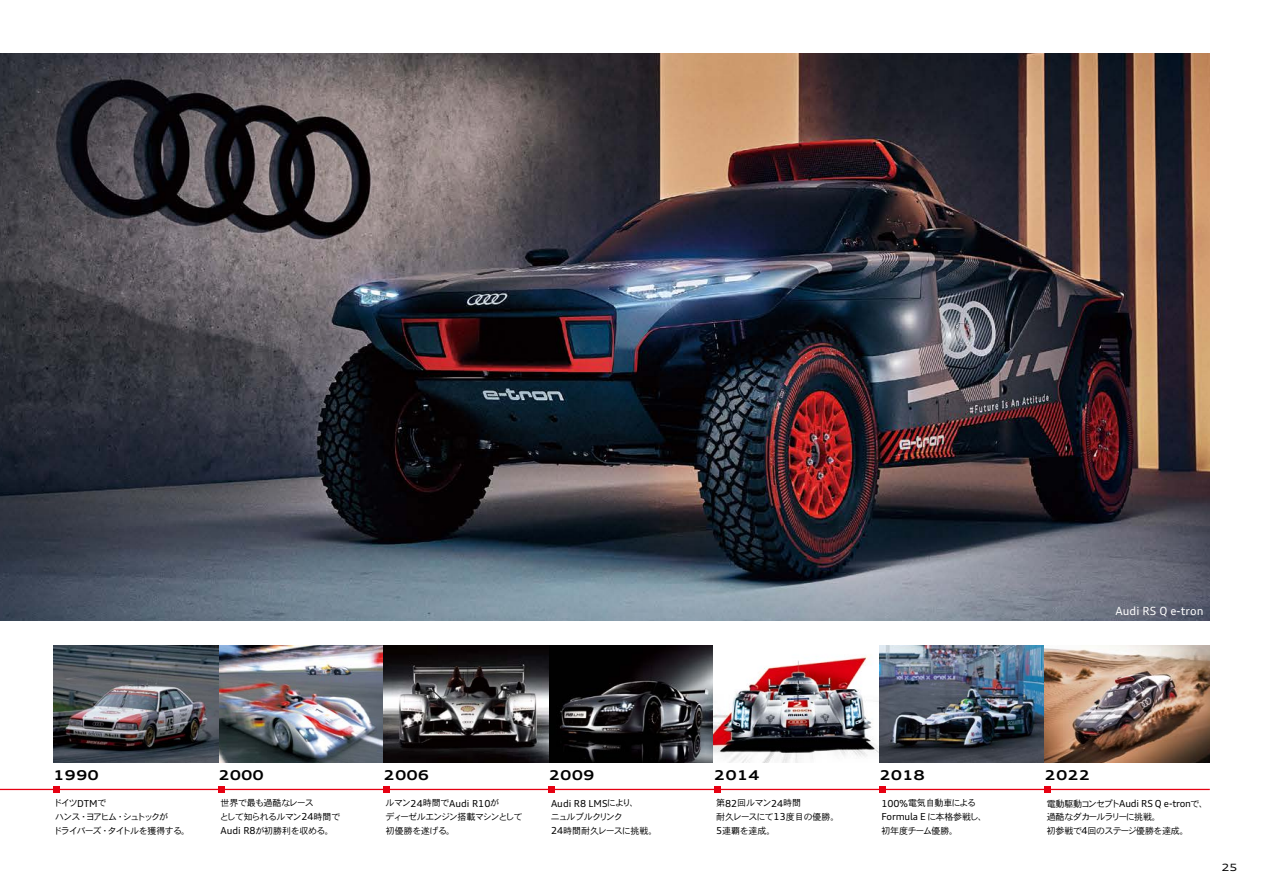
<style>
.page{position:relative;width:1263px;height:893px;background:#fff}
.page>*{position:absolute;margin:0;border:0;box-sizing:border-box;transform-origin:0 0}
.t1{font:700 expanded 13.5px "Audi Type";color:#000}
.t2{font:11.25px "Audi Type";letter-spacing:.01em;color:#fff}
.t3{font:expanded 10.05px "Audi Type";color:#000}
.t4{font:9.6px "Audi Type";letter-spacing:-.02em;color:#000}
.t5{font:9.6px "Audi Type";color:#000}
.t6{font:9px/13.6px "DFHS Gothic Std W3";letter-spacing:-.07em;color:#000}
.t7{font:9px/13.6px "DFHS Gothic Std W3";letter-spacing:-.05em;color:#000}
.t8{font:9px/13.6px "DFHS Gothic Std W3";letter-spacing:-.13em;color:#000}
.t9{font:9px/13.6px "DFHS Gothic Std W3";letter-spacing:-.035em;color:#000}
.t10{font:9px/13.6px "DFHS Gothic Std W3";letter-spacing:-.11em;color:#000}
.t11{font:9px "DFHS Gothic Std W3";letter-spacing:-.02em;color:#000}
.t12{font:9px "DFHS Gothic Std W3";letter-spacing:-.04em;color:#000}
.s1{font-family:"Audi Type";font-size:9.6px}
.s2{font-family:"DFHS Gothic Std W3";font-size:9px}
</style>
<div class="page">
<img style="left:53px;top:645px;width:1157px;height:118px">
<hr style="left:0;top:789px;width:1210px;height:1px;background:#e60012">
<div style="left:53px;top:786px;width:7px;height:6px;background:#e60012"></div>
<div style="left:1044px;top:786px;width:7px;height:6px;background:#e60012"></div>
<svg style="left:384px;top:786px;width:6px;height:6px"></svg>
<svg style="left:714px;top:786px;width:6px;height:6px"></svg>
<div style="left:218px;top:786px;width:7px;height:6px;background:#e60012"></div>
<svg style="left:549px;top:786px;width:6px;height:6px"></svg>
<svg style="left:879px;top:786px;width:6px;height:6px"></svg>
<img style="left:0;top:53px;width:1210px;height:568px">
<h1 class="t1" style="left:53px;top:766px;width:47px">1990</h1>
<p class="t8" style="left:54px;top:796px;width:138px">ドイツ<span class="s1">DTM</span>で<br>ハンス・ヨアヒム・シュトックが<br>ドライバーズ・タイトルを獲得する。</p>
<h1 class="t1" style="left:218px;top:766px;width:47px">2000</h1>
<p class="t7" style="left:220px;top:796px;width:122px">世界で最も過酷なレース<br>として知られるルマン<span class="s1">24</span>時間で<br><span class="s1">Audi R8</span>が初勝利を収める。</p>
<h1 class="t1" style="left:384px;top:766px;width:47px">2006</h1>
<p class="t5" style="left:386px;top:797px;width:115px"><span class="s2">ルマン</span>24<span class="s2">時間で</span>Audi R10<span class="s2">が</span></p>
<p class="t6" style="left:385px;top:810px;width:139px">ディーゼルエンジン搭載マシンとして初優勝を遂げる。</p>
<h1 class="t1" style="left:549px;top:766px;width:47px">2009</h1>
<p class="t5" style="left:551px;top:797px;width:89px">Audi R8 LMS<span class="s2">により、</span></p>
<p class="t10" style="left:551px;top:810px;width:108px">ニュルブルクリンク<br><span class="s1">24</span>時間耐久レースに挑戦。</p>
<h1 class="t1" style="left:714px;top:766px;width:47px">2014</h1>
<p class="t9" style="left:716px;top:796px;width:125px">第<span class="s1">82</span>回ルマン<span class="s1">24</span>時間<br>耐久レースにて<span class="s1">13</span>度目の優勝。<br><span class="s1">5</span>連覇を達成。</p>
<h1 class="t1" style="left:879px;top:766px;width:47px">2018</h1>
<p class="t11" style="left:881px;top:798px;width:96px"><span class="s1">100%</span>電気自動車による</p>
<p class="t4" style="left:881px;top:811px;width:107px">Formula E <span class="s2">に本格参戦し、</span></p>
<p class="t12" style="left:881px;top:826px;width:78px">初年度チーム優勝。</p>
<p class="t2" style="left:1115px;top:603px;width:90px">Audi RS Q e-tron</p>
<h1 class="t1" style="left:1044px;top:766px;width:47px">2022</h1>
<p class="t4" style="left:1047px;top:797px;width:163px"><span class="s2">電動駆動コンセプト</span>Audi RS Q e-tron<span class="s2">で、</span></p>
<p class="t6" style="left:1047px;top:810px;width:144px">過酷なダカールラリーに挑戦。<br>初参戦で<span class="s1">4</span>回のステージ優勝を達成。</p>
<p class="t3" style="left:1221px;top:861px;width:17px">25</p>
</div>
